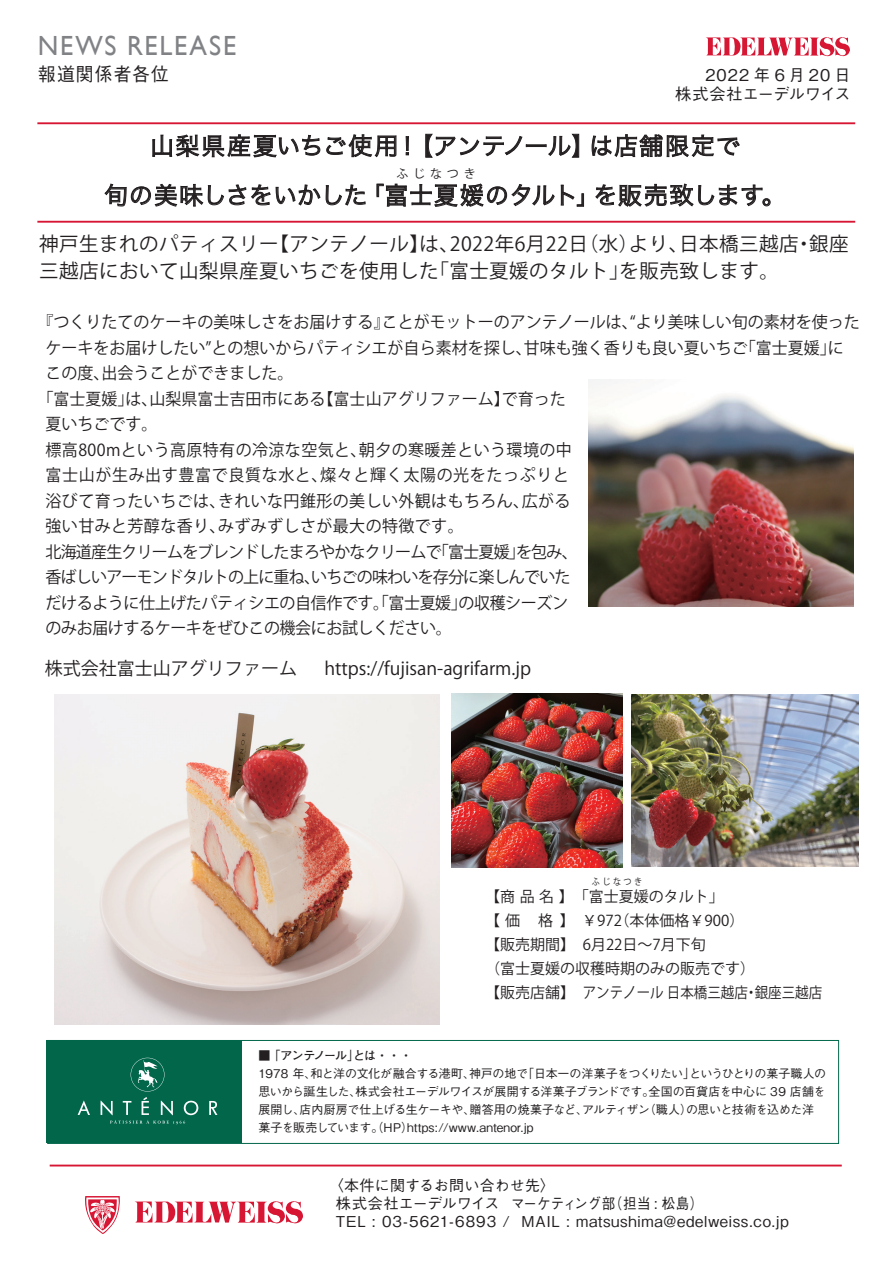
<style>
.page{position:relative;width:893px;height:1263px;background:#fff}
.page>*{position:absolute;margin:0;border:0;box-sizing:border-box;transform-origin:0 0}
.t1{font:27.75px "Gill Sans";letter-spacing:.07em;color:#808285;scale:.95 1}
.t2{font:24px/49.5px "Hira Kaku Pro W3";letter-spacing:.02em;color:#231f20;text-align:center}
.t3{font:19.5px/27px "Koz Go Pr 6 N";letter-spacing:.025em;color:#231f20}
.t4{font:500 18.75px "Gothic BBB Pro";letter-spacing:.065em;color:#231f20;scale:.95 1}
.t5{font:18px "Koz Go Pr 6 N";color:#231f20}
.t6{font:16.5px "Koz Go Pr 6 N";color:#231f20}
.t7{font:16.5px "Koz Go Pr 6 N";letter-spacing:.025em;color:#231f20}
.t8{font:16.5px "Koz Go Pr 6 N";letter-spacing:-.05em;color:#231f20}
.t9{font:16.5px "Koz Go Pr 6 N";letter-spacing:-.025em;color:#231f20}
.t10{font:16.5px "Koz Go Pr 6 N";letter-spacing:.04em;color:#231f20}
.t11{font:500 16.2px/19.4px "Gothic BBB Pro";letter-spacing:.06em;color:#231f20;text-align:right}
.t12{font:15px/24px "Koz Go Pr 6 N";color:#231f20}
.t13{font:500 15px/18px "Gothic BBB Pro";letter-spacing:.03em;color:#231f20}
.t14{font:500 12px/18px "Gothic BBB Pro";letter-spacing:-.03em;color:#231f20}
.t15{font:700 12px "Futo Go B101 Pro";letter-spacing:-.08em;color:#231f20}
.t16{font:12px "Koz Go Pr 6 N";letter-spacing:.405em;color:#231f20}
.t17{font:9.15px "Koz Go Pr 6 N";letter-spacing:.3em;color:#231f20;scale:.88 1}
</style>
<div class="page">
<svg style="left:135px;top:1201px;width:168px;height:22px"></svg>
<svg style="left:85px;top:1196px;width:35px;height:38px"></svg>
<hr style="left:50px;top:1164px;width:792px;height:2px;background:#d71634">
<div style="left:47px;top:1040px;width:195px;height:103px;background:#02664b"></div>
<div style="left:47px;top:1040px;width:792px;height:104px;border:1px solid #02664b"></div>
<svg style="left:131px;top:1058px;width:33px;height:33px"></svg>
<svg style="left:78px;top:1100px;width:12px;height:15px"></svg>
<svg style="left:101px;top:1097px;width:97px;height:27px"></svg>
<svg style="left:209px;top:1101px;width:8px;height:14px"></svg>
<svg style="left:706px;top:37px;width:144px;height:19px"></svg>
<svg style="left:105px;top:124px;width:215px;height:83px"></svg>
<svg style="left:326px;top:124px;width:258px;height:83px"></svg>
<svg style="left:592px;top:134px;width:178px;height:73px"></svg>
<hr style="left:37px;top:122px;width:818px;height:2px;background:#d71634">
<hr style="left:37px;top:221px;width:818px;height:2px;background:#d71634">
<img style="left:632px;top:694px;width:226px;height:173px">
<img style="left:452px;top:694px;width:170px;height:174px">
<img style="left:588px;top:379px;width:265px;height:228px">
<img style="left:54px;top:694px;width:386px;height:331px">
<h1 class="t1" style="left:38px;top:29px;width:210px">NEWS RELEASE</h1>
<h3 class="t4" style="left:38px;top:59px;width:140px">報道関係者各位</h3>
<h3 class="t11" style="left:675px;top:63px;width:177px">2022年6月20日<br>株式会社エーデルワイス</h3>
<h2 class="t2" style="left:104px;top:119px;width:683px">山梨県産夏いちご使用！【アンテノール】は店舗限定で<br>旬の美味しさをいかした「富士夏媛のタルト」を販売致します。</h2>
<h3 class="t3" style="left:39px;top:231px;width:811px">神戸生まれのパティスリー【アンテノール】は、2022年6月22日（水）より、日本橋三越店・銀座三越店において山梨県産夏いちごを使用した「富士夏媛のタルト」を販売致します。</h3>
<p class="t16" style="left:396px;top:167px;width:81px">ふじなつき</p>
<h3 class="t6" style="left:38px;top:313px;width:824px">『つくりたてのケーキの美味しさをお届けする』ことがモットーのアンテノールは、“より美味しい旬の素材を使った</h3>
<h3 class="t6" style="left:46px;top:338px;width:800px">ケーキをお届けしたい”との想いからパティシエが自ら素材を探し、甘味も強く香りも良い夏いちご「富士夏媛」に</h3>
<h3 class="t6" style="left:46px;top:364px;width:250px">この度、出会うことができました。</h3>
<h3 class="t6" style="left:38px;top:389px;width:530px">「富士夏媛」は、山梨県富士吉田市にある【富士山アグリファーム】で育った</h3>
<h3 class="t6" style="left:46px;top:415px;width:114px">夏いちごです。</h3>
<h3 class="t7" style="left:46px;top:440px;width:528px">標高800mという高原特有の冷涼な空気と、朝夕の寒暖差という環境の中</h3>
<h3 class="t10" style="left:46px;top:466px;width:525px">富士山が生み出す豊富で良質な水と、燦々と輝く太陽の光をたっぷりと</h3>
<h3 class="t7" style="left:46px;top:491px;width:526px">浴びて育ったいちごは、きれいな円錐形の美しい外観はもちろん、広がる</h3>
<h3 class="t7" style="left:46px;top:517px;width:420px">強い甘みと芳醇な香り、みずみずしさが最大の特徴です。</h3>
<h3 class="t8" style="left:46px;top:542px;width:534px">北海道産生クリームをブレンドしたまろやかなクリームで「富士夏媛」を包み、</h3>
<h3 class="t8" style="left:46px;top:568px;width:526px">香ばしいアーモンドタルトの上に重ね、いちごの味わいを存分に楽しんでいた</h3>
<h3 class="t9" style="left:46px;top:593px;width:524px">だけるように仕上げたパティシエの自信作です。「富士夏媛」の収穫シーズン</h3>
<h3 class="t9" style="left:46px;top:619px;width:408px">のみお届けするケーキをぜひこの機会にお試しください。</h3>
<h3 class="t5" style="left:45px;top:658px;width:254px">株式会社富士山アグリファーム</h3>
<h3 class="t5" style="left:324px;top:658px;width:208px">https://fujisan-agrifarm.jp</h3>
<p class="t17" style="left:592px;top:877px;width:59px">ふじなつき</p>
<p class="t12" style="left:485px;top:885px;width:352px">【商品名】　「富士夏媛のタルト」<br>【 価　格 】￥972（本体価格￥900）<br>【販売期間】　6月22日～7月下旬<br>（富士夏媛の収穫時期のみの販売です）<br>【販売店舗】　アンテノール 日本橋三越店・銀座三越店　</p>
<p class="t15" style="left:258px;top:1046px;width:155px">■ 「アンテノール」とは・・・</p>
<p class="t14" style="left:258px;top:1063px;width:569px">1978 年、和と洋の文化が融合する港町、神戸の地で「日本一の洋菓子をつくりたい」というひとりの菓子職人の思いから誕生した、株式会社エーデルワイスが展開する洋菓子ブランドです。全国の百貨店を中心に 39 店舗を展開し、店内厨房で仕上げる生ケーキや、贈答用の焼菓子など、アルティザン（職人）の思いと技術を込めた洋菓子を販売しています。（HP）https://www.antenor.jp</p>
<p class="t13" style="left:336px;top:1175px;width:454px;text-indent:-8px">〈本件に関するお問い合わせ先〉<br>株式会社エーデルワイス マーケティング部（担当 : 松島）<br>TEL : 03-5621-6893 / MAIL : matsushima@edelweiss.co.jp</p>
</div>
